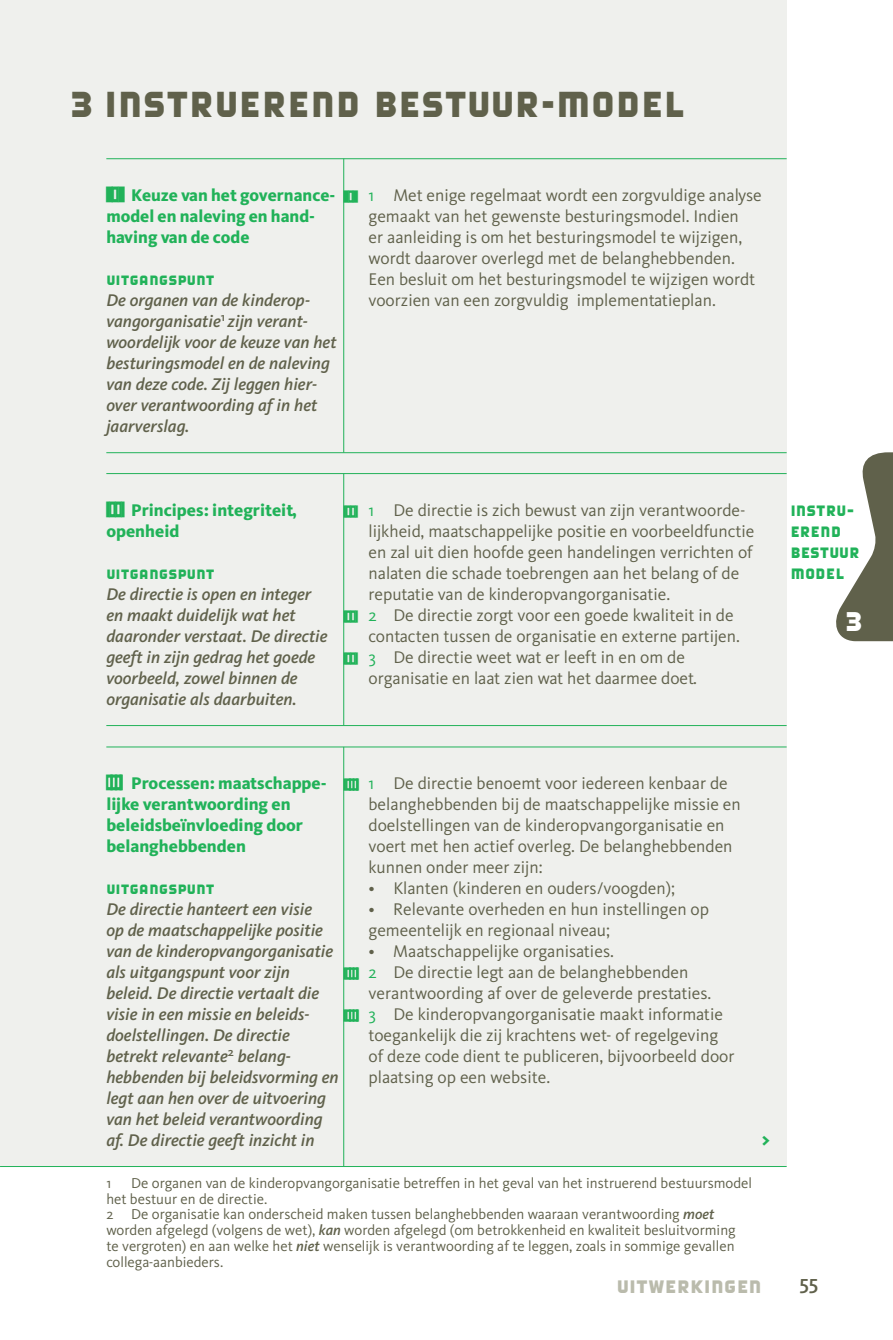
<style>
.page{position:relative;width:893px;height:1340px;background:#fff}
.page>*{position:absolute;margin:0;border:0;box-sizing:border-box;transform-origin:0 0}
.t1{font:42px "Borgstrand";color:#60614b}
.t2{font:31.5px "Borgstrand";color:#fff}
.t3{font:21px "Borgstrand";color:#babbac}
.t4{font:21px "Kievit Medium SC";color:#60614b}
.t5{font:800 21px "Kievit";color:#21b259}
.t6{font:17.5px/21px "Kievit";color:#60614b}
.t7{font:italic 500 17.5px/21px "Kievit";color:#60614b}
.t8{font:800 17.5px/21px "Kievit";color:#21b259}
.t9{font:17.5px/21px "Borgstrand";color:#21b259;scale:.96 1}
.t10{font:15.75px "Borgstrand";color:#21b259}
.t11{font:14.88px/15.8px "Kievit";color:#60614b}
.s1{font-family:"Mayo Ding Borders";font-weight:400;font-size:31.5px}
.s2{font-family:"Mayo Ding Borders";font-size:24.5px;color:#21b259}
.s3{color:#21b259}
.s4{font-weight:500;font-style:italic}
</style>
<div class="page">
<div style="left:0;top:0;width:787px;height:1166px;background:#eff0ed"></div>
<hr style="left:106px;top:158px;width:681px;height:1px;background:#21b259">
<hr style="left:343px;top:159px;width:1px;height:293px;background:#21b259">
<hr style="left:106px;top:452px;width:681px;height:1px;background:#21b259">
<hr style="left:106px;top:473px;width:681px;height:1px;background:#21b259">
<hr style="left:343px;top:473px;width:1px;height:252px;background:#21b259">
<hr style="left:106px;top:725px;width:681px;height:1px;background:#21b259">
<hr style="left:106px;top:746px;width:681px;height:1px;background:#21b259">
<hr style="left:343px;top:747px;width:1px;height:419px;background:#21b259">
<hr style="left:0;top:1166px;width:787px;height:1px;background:#21b259">
<svg style="left:836px;top:452px;width:57px;height:189px"></svg>
<h1 class="t1" style="left:69px;top:80px;width:617px">3 INSTRUEREND BESTUUR-MODEL</h1>
<p class="t8" style="left:106px;top:184px;width:229px;text-indent:6px"><span class="s1">i</span> Keuze van het governance&shy;model en naleving en hand&shy;having van de code</p>
<p class="t10" style="left:106px;top:271px;width:110px">UITGANGSPUNT</p>
<p class="t7" style="left:106px;top:289px;width:232px">De organen van de kinderop&shy;vangorganisatie<sup>1</sup> zijn verant&shy;woordelijk voor de keuze van het besturingsmodel en de naleving van deze code. Zij leggen hier&shy;over verantwoording af in het jaarverslag.</p>
<p class="t6" style="left:369px;top:184px;width:395px;text-indent:-20px"><span class="s2">i</span> <span class="s3">1</span> Met enige regelmaat wordt een zorgvuldige analyse gemaakt van het gewenste besturingsmodel. Indien<br>er aanleiding is om het besturingsmodel te wijzigen, wordt daarover overlegd met de belanghebbenden.<br>Een besluit om het besturingsmodel te wijzigen wordt voorzien van een zorgvuldig implementatieplan.</p>
<p class="t8" style="left:106px;top:499px;width:192px"><span class="s1">ii</span> Principes: integriteit, openheid</p>
<p class="t10" style="left:106px;top:565px;width:110px">UITGANGSPUNT</p>
<p class="t7" style="left:106px;top:583px;width:223px">De directie is open en integer en maakt duidelijk wat het daaronder verstaat. De directie geeft in zijn gedrag het goede voorbeeld, zowel binnen de organisatie als daarbuiten.</p>
<p class="t6" style="left:346px;top:499px;width:399px"><span class="s2">ii</span> <span class="s3">1</span> De directie is zich bewust van zijn verantwoorde-</p>
<p class="t6" style="left:369px;top:520px;width:387px">lijkheid, maatschappelijke positie en voorbeeldfunctie</p>
<p class="t6" style="left:369px;top:541px;width:386px">en zal uit dien hoofde geen handelingen verrichten of</p>
<p class="t6" style="left:369px;top:562px;width:372px">nalaten die schade toebrengen aan het belang of de</p>
<p class="t6" style="left:369px;top:583px;width:303px">reputatie van de kinderopvangorganisatie.</p>
<p class="t6" style="left:346px;top:604px;width:389px"><span class="s2">ii</span> <span class="s3">2</span> De directie zorgt voor een goede kwaliteit in de</p>
<p class="t6" style="left:369px;top:625px;width:373px">contacten tussen de organisatie en externe partijen.</p>
<p class="t6" style="left:346px;top:646px;width:340px"><span class="s2">ii</span> <span class="s3">3</span> De directie weet wat er leeft in en om de</p>
<p class="t6" style="left:369px;top:667px;width:330px">organisatie en laat zien wat het daarmee doet.</p>
<p class="t9" style="left:790px;top:499px;width:74px">INSTRU-<br>EREND<br>BESTUUR<br>MODEL</p>
<h2 class="t2" style="left:845px;top:604px;width:20px">3</h2>
<p class="t8" style="left:106px;top:772px;width:218px"><span class="s1">iii</span> Processen: maatschappe-- lijke verantwoording en beleidsbeïnvloeding door belanghebbenden</p>
<p class="t10" style="left:106px;top:880px;width:110px">UITGANGSPUNT</p>
<p class="t7" style="left:106px;top:898px;width:234px">De directie hanteert een visie<br>op de maatschappelijke positie van de kinderopvangorganisatie als uitgangspunt voor zijn beleid. De directie vertaalt die visie in een missie en beleids&shy;doelstellingen. De directie betrekt relevante<sup>2</sup> belang&shy;hebbenden bij beleidsvorming en legt aan hen over de uitvoering van het beleid verantwoording af. De directie geeft inzicht in</p>
<p class="t6" style="left:369px;top:772px;width:374px;text-indent:-22px"><span class="s2">iii</span> <span class="s3">1</span> De directie benoemt voor iedereen kenbaar de belanghebbenden bij de maatschappelijke missie en doelstellingen van de kinderopvangorganisatie en voert met hen actief overleg. De belanghebbenden kunnen onder meer zijn:</p>
<p class="t6" style="left:369px;top:877px;width:308px">• Klanten (kinderen en ouders/voogden);</p>
<p class="t6" style="left:369px;top:898px;width:342px">• Relevante overheden en hun instellingen op gemeentelijk en regionaal niveau;</p>
<p class="t6" style="left:369px;top:940px;width:247px">• Maatschappelijke organisaties.</p>
<p class="t6" style="left:346px;top:961px;width:344px"><span class="s2">iii</span> <span class="s3">2</span> De directie legt aan de belanghebbenden</p>
<p class="t6" style="left:369px;top:982px;width:344px">verantwoording af over de geleverde prestaties.</p>
<p class="t6" style="left:346px;top:1003px;width:378px"><span class="s2">iii</span> <span class="s3">3</span> De kinderopvangorganisatie maakt informatie</p>
<p class="t6" style="left:369px;top:1024px;width:351px">toegankelijk die zij krachtens wet- of regelgeving</p>
<p class="t6" style="left:369px;top:1045px;width:368px">of deze code dient te publiceren, bijvoorbeeld door</p>
<p class="t6" style="left:369px;top:1066px;width:183px">plaatsing op een website.</p>
<p class="t11" style="left:106px;top:1175px;width:647px;text-indent:25px">De organen van de kinderopvangorganisatie betreffen in het geval van het instruerend bestuursmodel het bestuur en de directie.<br>2 De organisatie kan onderscheid maken tussen belanghebbenden waaraan verantwoording <span class="s4">moet </span>worden afgelegd (volgens de wet), <span class="s4">kan</span> worden afgelegd (om betrokkenheid en kwaliteit besluitvorming<br>te vergroten) en aan welke het <span class="s4">niet</span> wenselijk is verantwoording af te leggen, zoals in sommige gevallen collega-aanbieders.</p>
<p class="t11" style="left:106px;top:1175px;width:6px">1</p>
<p class="t5" style="left:762px;top:1126px;width:10px">&gt;</p>
<p class="t3" style="left:617px;top:1274px;width:146px">UITWERKINGEN</p>
<p class="t4" style="left:800px;top:1273px;width:20px">55</p>
</div>
